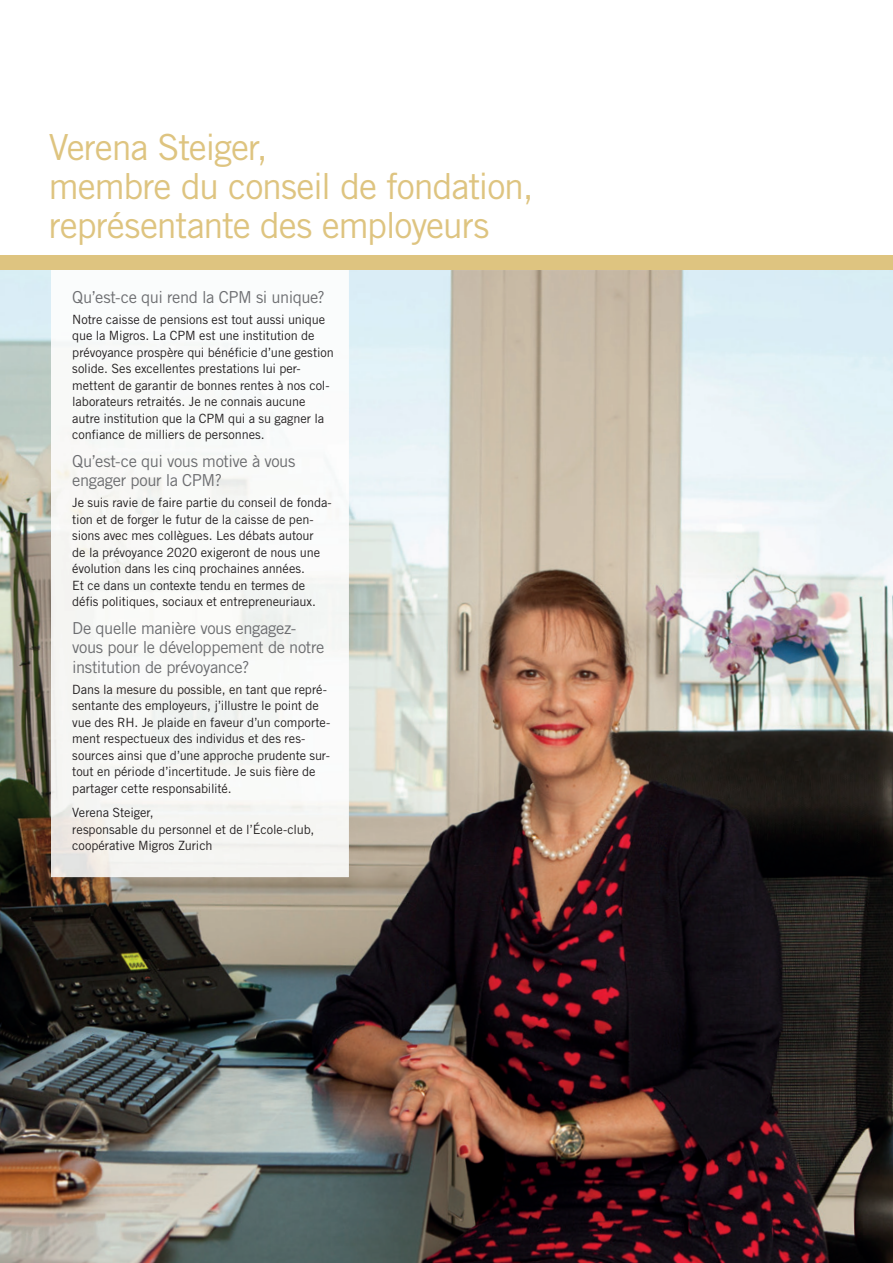
<style>
.page{position:relative;width:893px;height:1263px;background:#fff}
.page>*{position:absolute;margin:0;border:0;box-sizing:border-box;transform-origin:0 0}
.t1{font:36px/39px "Trade Gothic LT Std";letter-spacing:-.035em;color:#dec480}
.t2{font:16.5px/19.5px "Trade Gothic LT Std";letter-spacing:-.025em;color:#6c6d70}
.t3{font:12.75px/16.5px "Trade Gothic LT Std";letter-spacing:-.005em;color:#231f20}
</style>
<div class="page">
<img style="left:0;top:270px;width:893px;height:993px">
<img style="left:51px;top:270px;width:298px;height:300px">
<div style="left:51px;top:570px;width:298px;height:307px;background:#f5f6f4"></div>
<div style="left:0;top:255px;width:893px;height:15px;background:#dec480"></div>
<h1 class="t1" style="left:49px;top:128px;width:486px">Verena Steiger,<br>membre du conseil de fondation, représentante des employeurs</h1>
<p class="t2" style="left:72px;top:287px;width:254px">Qu’est-ce qui rend la CPM si unique?</p>
<p class="t3" style="left:72px;top:311px;width:263px">Notre caisse de pensions est tout aussi unique que la Migros. La CPM est une institution de prévoyance prospère qui bénéficie d’une gestion solide. Ses excellentes prestations lui per&shy;mettent de garantir de bonnes rentes à nos col&shy;laborateurs retraités. Je ne connais aucune autre institution que la CPM qui a su gagner la confiance de milliers de personnes.</p>
<p class="t2" style="left:72px;top:451px;width:225px">Qu’est-ce qui vous motive à vous engager pour la CPM?</p>
<p class="t3" style="left:72px;top:494px;width:261px">Je suis ravie de faire partie du conseil de fonda&shy;tion et de forger le futur de la caisse de pen&shy;sions avec mes collègues. Les débats autour<br>de la prévoyance 2020 exigeront de nous une évolution dans les cinq prochaines années.<br>Et ce dans un contexte tendu en termes de défis politiques, sociaux et entrepreneuriaux.</p>
<p class="t2" style="left:72px;top:618px;width:254px">De quelle manière vous engagez&shy;vous pour le développement de notre institution de prévoyance?</p>
<p class="t3" style="left:72px;top:681px;width:260px">Dans la mesure du possible, en tant que repré&shy;sentante des employeurs, j’illustre le point de vue des RH. Je plaide en faveur d’un comporte&shy;ment respectueux des individus et des res&shy;sources ainsi que d’une approche prudente sur&shy;tout en période d’incertitude. Je suis fière de partager cette responsabilité.</p>
<p class="t3" style="left:72px;top:804px;width:244px">Verena Steiger,<br>responsable du personnel et de l’École-club, coopérative Migros Zurich</p>
</div>
